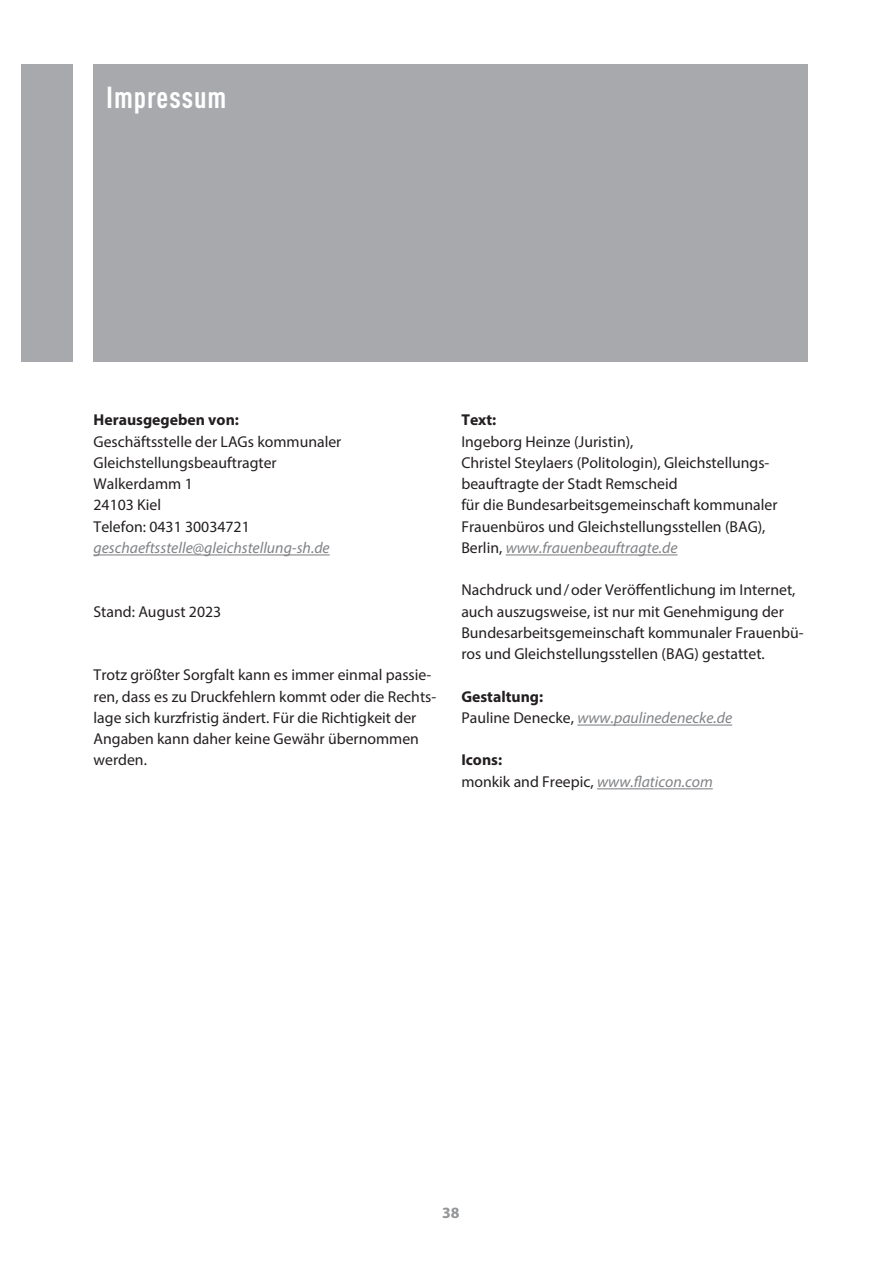
<style>
.page{position:relative;width:893px;height:1263px;background:#fff}
.page>*{position:absolute;margin:0;border:0;box-sizing:border-box;transform-origin:0 0}
.Head_1____Kapitel{font:700 condensed 30px "DINOT";letter-spacing:.03em;color:#fff}
.Text{font:15.75px/21.3px "Myriad Pro";color:#231f20}
.Text_ohne{font:15.75px/21.3px "Myriad Pro";color:#231f20}
.Text_bold_schwarz{font:700 15.75px "Myriad Pro";color:#231f20}
.Text_Link{font:italic 15.75px "Myriad Pro";color:#808285}
.Text-2{font:italic 15.75px "Myriad Pro";color:#808285}
.t1{font:700 15.75px "Myriad Pro";color:#939598}
.s1{font-style:italic;color:#808285}
.s2{font-style:normal;color:#231f20}
</style>
<div class="page">
<div style="left:21px;top:64px;width:51px;height:297px;background:#a8a9ad"></div>
<div style="left:94px;top:64px;width:714px;height:297px;background:#a8a9ad"></div>
<hr style="left:94px;top:554px;width:236px;height:1px;background:#808285">
<hr style="left:506px;top:554px;width:171px;height:1px;background:#808285">
<hr style="left:577px;top:724px;width:155px;height:1px;background:#808285">
<hr style="left:597px;top:788px;width:116px;height:1px;background:#808285">
<p class="Head_1____Kapitel" style="left:106px;top:79px;width:121px">Impressum</p>
<p class="Text_bold_schwarz" style="left:94px;top:410px;width:147px">Herausgegeben von:</p>
<p class="Text_ohne" style="left:94px;top:430px;width:249px">Geschäftsstelle der LAGs kommunaler<br>Gleichstellungsbeauftragter</p>
<p class="Text_ohne" style="left:94px;top:473px;width:101px">Walkerdamm 1</p>
<p class="Text_ohne" style="left:94px;top:494px;width:69px">24103 Kiel</p>
<p class="Text_ohne" style="left:94px;top:515px;width:158px">Telefon: 0431 30034721</p>
<p class="Text_Link" style="left:94px;top:538px;width:238px">geschaeftsstelle@gleichstellung-sh.de</p>
<p class="Text" style="left:94px;top:600px;width:129px">Stand: August 2023</p>
<p class="Text" style="left:94px;top:664px;width:344px">Trotz größter Sorgfalt kann es immer einmal passie&shy;ren, dass es zu Druckfehlern kommt oder die Rechts&shy;lage sich kurzfristig ändert. Für die Richtigkeit der Angaben kann daher keine Gewähr übernommen werden.</p>
<p class="Text_bold_schwarz" style="left:461px;top:410px;width:36px">Text:</p>
<p class="Text" style="left:461px;top:430px;width:318px">Ingeborg Heinze (Juristin),<br>Christel Steylaers (Politologin), Gleichstellungs&shy;beauftragte der Stadt Remscheid<br>für die Bundesarbeitsgemeinschaft kommunaler Frauenbüros und Gleichstellungsstellen (BAG), Berlin, <span class="s1">www.frauenbeauftragte.de</span></p>
<p class="Text" style="left:461px;top:579px;width:344px">Nachdruck und/oder Veröffentlichung im Internet, auch auszugsweise, ist nur mit Genehmigung der Bundesarbeitsgemeinschaft kommunaler Frauenbü&shy;ros und Gleichstellungsstellen (BAG) gestattet.</p>
<p class="Text_bold_schwarz" style="left:461px;top:686px;width:83px">Gestaltung:</p>
<p class="Text-2" style="left:461px;top:708px;width:272px"><span class="s2">Pauline Denecke,</span> www.paulinedenecke.de</p>
<p class="Text_bold_schwarz" style="left:461px;top:750px;width:42px">Icons:</p>
<p class="Text" style="left:461px;top:770px;width:253px">monkik and Freepic, <span class="s1">www.flaticon.com</span></p>
<p class="t1" style="left:442px;top:1203px;width:19px">38</p>
</div>
